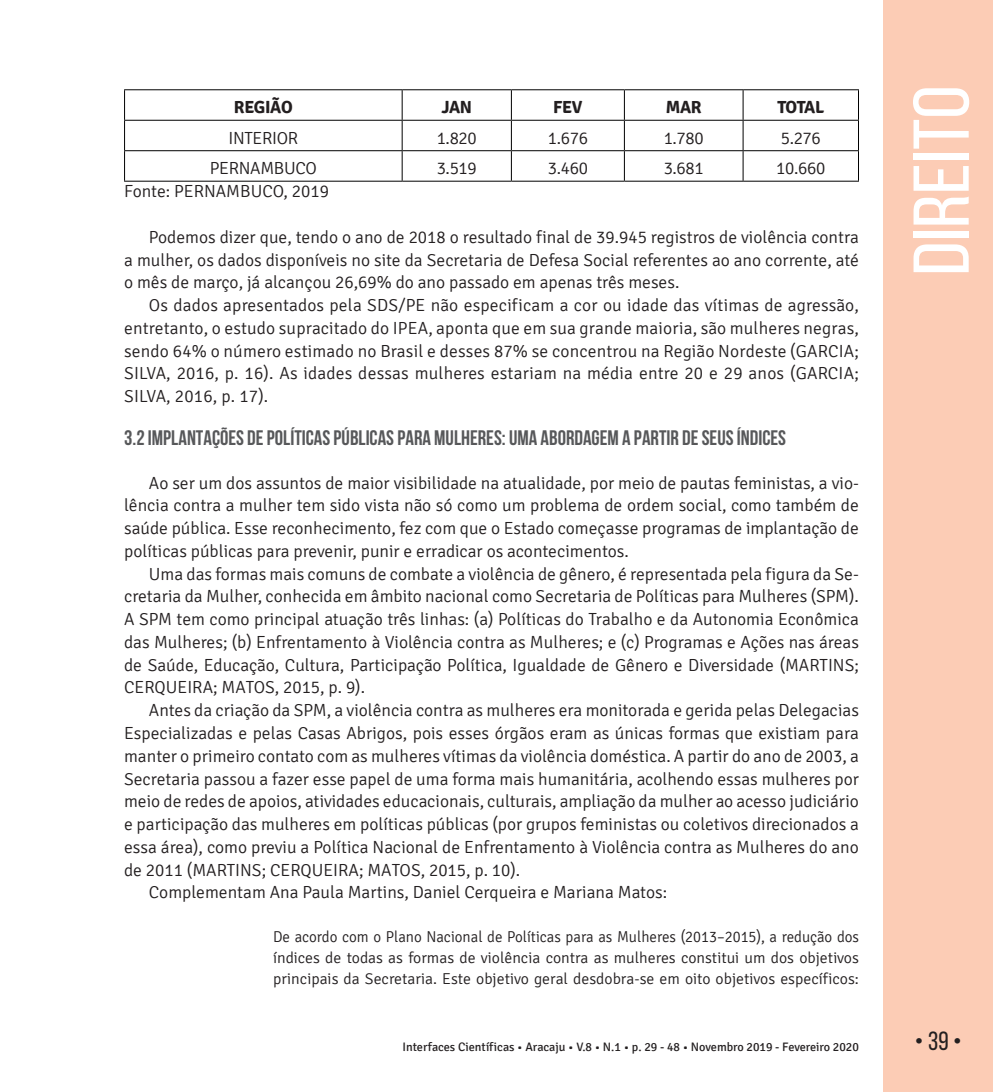
<style>
.page{position:relative;width:993px;height:1092px;background:#fff}
.page>*{position:absolute;margin:0;border:0;box-sizing:border-box;transform-origin:0 0}
.t1{font:78.75px "Bebas Neue";color:#fff;scale:1.09 1}
.t2{font:26.25px "Bebas Neue";color:#231f20}
.t3{font:700 21px "Bebas Neue";color:#57585a}
.t4{font:300 17.5px/22.8px "Signika";color:#231f20;text-align:justify}
.t5{font:700 17.5px "Signika";letter-spacing:-.02em;color:#231f20}
.t6{font:300 17.5px "Signika";letter-spacing:-.02em;color:#231f20}
.t7{font:300 15.75px/21px "Signika";color:#231f20;text-align:justify;scale:.95 1}
.t8{font:12.25px "Signika";color:#231f20}
</style>
<div class="page">
<div style="left:883px;top:0;width:109px;height:1091px;background:#fcccb5"></div>
<hr style="left:124px;top:89px;width:278px;height:1px;background:#000">
<hr style="left:124px;top:90px;width:1px;height:30px;background:#000">
<hr style="left:402px;top:89px;width:109px;height:1px;background:#000">
<hr style="left:401px;top:90px;width:1px;height:30px;background:#000">
<hr style="left:511px;top:89px;width:113px;height:1px;background:#000">
<hr style="left:511px;top:90px;width:1px;height:30px;background:#000">
<hr style="left:624px;top:89px;width:118px;height:1px;background:#000">
<hr style="left:623px;top:90px;width:1px;height:30px;background:#000">
<hr style="left:742px;top:89px;width:116px;height:1px;background:#000">
<hr style="left:742px;top:90px;width:1px;height:30px;background:#000">
<hr style="left:857px;top:90px;width:1px;height:30px;background:#000">
<hr style="left:124px;top:120px;width:278px;height:1px;background:#000">
<svg style="left:124px;top:121px;width:1px;height:29px"></svg>
<hr style="left:402px;top:120px;width:109px;height:1px;background:#000">
<svg style="left:401px;top:121px;width:1px;height:29px"></svg>
<hr style="left:511px;top:120px;width:113px;height:1px;background:#000">
<svg style="left:511px;top:121px;width:1px;height:29px"></svg>
<hr style="left:624px;top:120px;width:118px;height:1px;background:#000">
<svg style="left:623px;top:121px;width:1px;height:29px"></svg>
<hr style="left:742px;top:120px;width:116px;height:1px;background:#000">
<svg style="left:742px;top:121px;width:1px;height:29px"></svg>
<hr style="left:124px;top:150px;width:278px;height:1px;background:#000">
<hr style="left:124px;top:151px;width:1px;height:30px;background:#000">
<hr style="left:402px;top:150px;width:109px;height:1px;background:#000">
<hr style="left:401px;top:151px;width:1px;height:30px;background:#000">
<hr style="left:511px;top:150px;width:113px;height:1px;background:#000">
<hr style="left:511px;top:151px;width:1px;height:30px;background:#000">
<hr style="left:624px;top:150px;width:118px;height:1px;background:#000">
<hr style="left:623px;top:151px;width:1px;height:30px;background:#000">
<hr style="left:742px;top:150px;width:116px;height:1px;background:#000">
<hr style="left:742px;top:151px;width:1px;height:30px;background:#000">
<hr style="left:857px;top:151px;width:1px;height:30px;background:#000">
<hr style="left:124px;top:181px;width:278px;height:1px;background:#000">
<hr style="left:402px;top:181px;width:109px;height:1px;background:#000">
<hr style="left:511px;top:181px;width:113px;height:1px;background:#000">
<hr style="left:624px;top:181px;width:118px;height:1px;background:#000">
<hr style="left:742px;top:181px;width:116px;height:1px;background:#000">
<p class="t5" style="left:234px;top:97px;width:60px">REGIÃO</p>
<p class="t5" style="left:441px;top:97px;width:32px">JAN</p>
<p class="t5" style="left:553px;top:97px;width:31px">FEV</p>
<p class="t5" style="left:665px;top:97px;width:37px">MAR</p>
<p class="t5" style="left:777px;top:97px;width:48px">TOTAL</p>
<p class="t6" style="left:228px;top:128px;width:71px">INTERIOR</p>
<p class="t4" style="left:436px;top:127px;width:42px">1.820</p>
<p class="t4" style="left:547px;top:127px;width:42px">1.676</p>
<p class="t4" style="left:663px;top:127px;width:42px">1.780</p>
<p class="t4" style="left:780px;top:127px;width:42px">5.276</p>
<p class="t6" style="left:210px;top:159px;width:108px">PERNAMBUCO</p>
<p class="t4" style="left:436px;top:157px;width:42px">3.519</p>
<p class="t4" style="left:547px;top:157px;width:42px">3.460</p>
<p class="t4" style="left:663px;top:157px;width:42px">3.681</p>
<p class="t4" style="left:776px;top:157px;width:50px">10.660</p>
<p class="t4" style="left:124px;top:180px;width:206px">Fonte: PERNAMBUCO, 2019</p>
<p class="t4" style="left:124px;top:226px;width:736px;text-indent:25px">Podemos dizer que, tendo o ano de 2018 o resultado final de 39.945 registros de violência contra a mulher, os dados disponíveis no site da Secretaria de Defesa Social referentes ao ano corrente, até o mês de março, já alcançou 26,69% do ano passado em apenas três meses.</p>
<p class="t4" style="left:124px;top:294px;width:736px;text-indent:25px">Os dados apresentados pela SDS/PE não especificam a cor ou idade das vítimas de agressão, entretanto, o estudo supracitado do IPEA, aponta que em sua grande maioria, são mulheres negras, sendo 64% o número estimado no Brasil e desses 87% se concentrou na Região Nordeste (GARCIA; SILVA, 2016, p. 16). As idades dessas mulheres estariam na média entre 20 e 29 anos (GARCIA; SILVA, 2016, p. 17).</p>
<p class="t3" style="left:124px;top:426px;width:663px">3.2 IMPLANTAÇÕES DE POLÍTICAS PÚBLICAS PARA MULHERES: UMA ABORDAGEM A PARTIR DE SEUS ÍNDICES</p>
<p class="t4" style="left:124px;top:471px;width:736px;text-indent:25px">Ao ser um dos assuntos de maior visibilidade na atualidade, por meio de pautas feministas, a vio&shy;lência contra a mulher tem sido vista não só como um problema de ordem social, como também de saúde pública. Esse reconhecimento, fez com que o Estado começasse programas de implantação de políticas públicas para prevenir, punir e erradicar os acontecimentos.</p>
<p class="t4" style="left:124px;top:562px;width:736px;text-indent:25px">Uma das formas mais comuns de combate a violência de gênero, é representada pela figura da Se&shy;cretaria da Mulher, conhecida em âmbito nacional como Secretaria de Políticas para Mulheres (SPM).<br>A SPM tem como principal atuação três linhas: (a) Políticas do Trabalho e da Autonomia Econômica das Mulheres; (b) Enfrentamento à Violência contra as Mulheres; e (c) Programas e Ações nas áreas de Saúde, Educação, Cultura, Participação Política, Igualdade de Gênero e Diversidade (MARTINS; CERQUEIRA; MATOS, 2015, p. 9).</p>
<p class="t4" style="left:149px;top:699px;width:711px">Antes da criação da SPM, a violência contra as mulheres era monitorada e gerida pelas Delegacias</p>
<p class="t4" style="left:124px;top:722px;width:736px">Especializadas e pelas Casas Abrigos, pois esses órgãos eram as únicas formas que existiam para</p>
<p class="t4" style="left:124px;top:744px;width:736px">manter o primeiro contato com as mulheres vítimas da violência doméstica. A partir do ano de 2003, a</p>
<p class="t4" style="left:124px;top:767px;width:736px">Secretaria passou a fazer esse papel de uma forma mais humanitária, acolhendo essas mulheres por</p>
<p class="t4" style="left:124px;top:790px;width:736px">meio de redes de apoios, atividades educacionais, culturais, ampliação da mulher ao acesso judiciário</p>
<p class="t4" style="left:124px;top:813px;width:736px">e participação das mulheres em políticas públicas (por grupos feministas ou coletivos direcionados a</p>
<p class="t4" style="left:124px;top:835px;width:736px">essa área), como previu a Política Nacional de Enfrentamento à Violência contra as Mulheres do ano</p>
<p class="t4" style="left:124px;top:858px;width:397px">de 2011 (MARTINS; CERQUEIRA; MATOS, 2015, p. 10).</p>
<p class="t4" style="left:149px;top:881px;width:519px">Complementam Ana Paula Martins, Daniel Cerqueira e Mariana Matos:</p>
<p class="t7" style="left:273px;top:926px;width:618px">De acordo com o Plano Nacional de Políticas para as Mulheres (2013–2015), a redução dos índices de todas as formas de violência contra as mulheres constitui um dos objetivos principais da Secretaria. Este objetivo geral desdobra-se em oito objetivos específicos:</p>
<h1 class="t1" style="left:898px;top:275px;width:176px;rotate:-90deg">Direito</h1>
<p class="t8" style="left:402px;top:1040px;width:458px">Interfaces Científicas • Aracaju • V.8 • N.1 • p. 29 - 48 • Novembro 2019 - Fevereiro 2020</p>
<h2 class="t2" style="left:914px;top:1026px;width:49px">• 39 •</h2>
</div>
